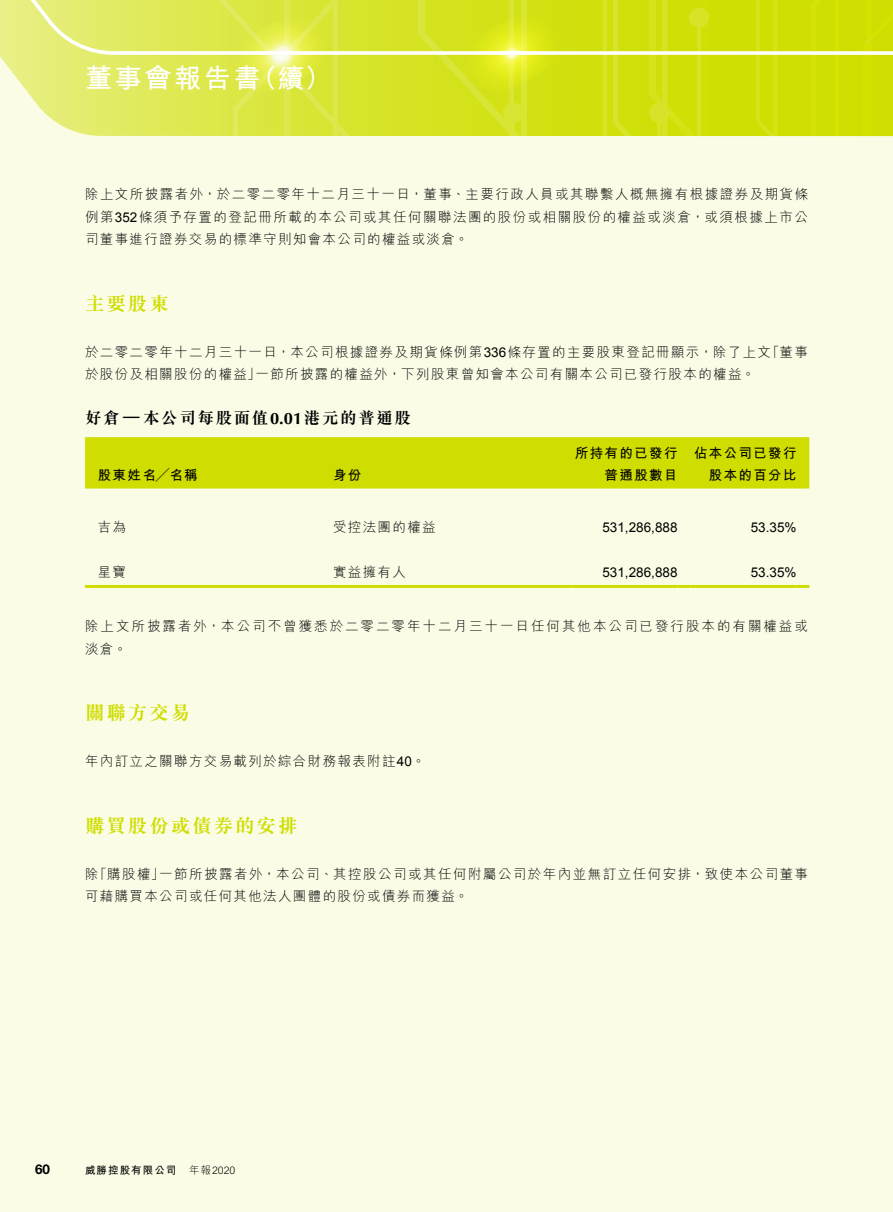
<style>
.page{position:relative;width:893px;height:1212px;background:#fafce6}
.page>*{position:absolute;margin:0;border:0;box-sizing:border-box;transform-origin:0 0}
.t1{font:700 27px "M Hei HK";letter-spacing:.1em;color:#fff}
.t2{font:700 19.5px "M Sung HK";letter-spacing:.1em;color:#cfde00}
.t3{font:700 16.5px "M Sung HK";letter-spacing:.1em;color:#000}
.t4{font:300 13.5px/22.5px "M Hei HK";letter-spacing:.1em;color:#000}
.t5{font:300 13.5px/22.5px "M Hei HK";letter-spacing:.145em;color:#000}
.t6{font:700 13.5px/22.5px "M Hei HK";letter-spacing:.1em;color:#000;text-align:right}
.t7{font:13.5px "Arial";color:#000}
.t8{font:700 13.5px "Helvetica Neue LT Std";color:#000}
.t9{font:700 10.5px "M Hei HK";letter-spacing:.1em;color:#000}
.s1{font-family:"Arial";font-weight:400}
.s2{font-family:"Optima LT Std"}
.s3{font-weight:300}
</style>
<div class="page">
<svg style="left:0;top:0;width:893px;height:136px;background:#d9e535"></svg>
<div style="left:503px;top:103px;width:20px;height:20px;background:#d8e534;border-radius:50%"></div>
<div style="left:85px;top:437px;width:724px;height:51px;background:#cfde00"></div>
<hr style="left:85px;top:585px;width:248px;height:3px;background:#cfde00">
<hr style="left:333px;top:585px;width:238px;height:3px;background:#cfde00">
<hr style="left:571px;top:585px;width:106px;height:3px;background:#cfde00">
<svg style="left:677px;top:585px;width:13px;height:3px"></svg>
<hr style="left:690px;top:585px;width:107px;height:3px;background:#cfde00">
<svg style="left:797px;top:585px;width:12px;height:3px"></svg>
<h1 class="t1" style="left:85px;top:58px;width:248px">董事會報告書（續）</h1>
<p class="t4" style="left:85px;top:183px;width:725px;text-align:justify">除上文所披露者外，於二零二零年十二月三十一日，董事、主要行政人員或其聯繫人概無擁有根據證券及期貨條例第<span class="s1">352</span>條須予存置的登記冊所載的本公司或其任何關聯法團的股份或相關股份的權益或淡倉，或須根據上市公司董事進行證券交易的標準守則知會本公司的權益或淡倉。</p>
<h2 class="t2" style="left:85px;top:294px;width:85px">主要股東</h2>
<p class="t4" style="left:85px;top:340px;width:724px">於二零二零年十二月三十一日，本公司根據證券及期貨條例第<span class="s1">336</span>條存置的主要股東登記冊顯示，除了上文「董事於股份及相關股份的權益」一節所披露的權益外，下列股東曾知會本公司有關本公司已發行股本的權益。</p>
<p class="t3" style="left:85px;top:409px;width:328px">好倉<sup>—</sup>本公司每股面值<span class="s2">0.01</span>港元的普通股</p>
<p class="t6" style="left:98px;top:463px;width:101px">股東姓名╱名稱</p>
<p class="t6" style="left:333px;top:463px;width:30px">身份</p>
<p class="t6" style="left:575px;top:441px;width:104px">所持有的已發行普通股數目</p>
<p class="t6" style="left:694px;top:441px;width:104px">佔本公司已發行股本的百分比</p>
<p class="t4" style="left:98px;top:515px;width:30px">吉為</p>
<p class="t4" style="left:333px;top:515px;width:104px">受控法團的權益</p>
<p class="t7" style="left:602px;top:518px;width:77px">531,286,888</p>
<p class="t7" style="left:751px;top:518px;width:47px">53.35%</p>
<p class="t4" style="left:98px;top:560px;width:30px">星寶</p>
<p class="t4" style="left:333px;top:560px;width:74px">實益擁有人</p>
<p class="t7" style="left:602px;top:563px;width:77px">531,286,888</p>
<p class="t7" style="left:751px;top:563px;width:47px">53.35%</p>
<p class="t5" style="left:85px;top:615px;width:724px">除上文所披露者外，本公司不曾獲悉於二零二零年十二月三十一日任何其他本公司已發行股本的有關權益或淡倉。</p>
<h2 class="t2" style="left:85px;top:703px;width:107px">關聯方交易</h2>
<p class="t4" style="left:85px;top:750px;width:342px">年內訂立之關聯方交易載列於綜合財務報表附註<span class="s1">40</span>。</p>
<h2 class="t2" style="left:85px;top:816px;width:214px">購買股份或債券的安排</h2>
<p class="t4" style="left:85px;top:862px;width:725px">除「購股權」一節所披露者外，本公司、其控股公司或其任何附屬公司於年內並無訂立任何安排，致使本公司董事可藉購買本公司或任何其他法人團體的股份或債券而獲益。</p>
<p class="t8" style="left:35px;top:1161px;width:17px">60</p>
<p class="t9" style="left:85px;top:1162px;width:152px">威勝控股有限公司<span class="s3">　年報2020</span></p>
</div>
